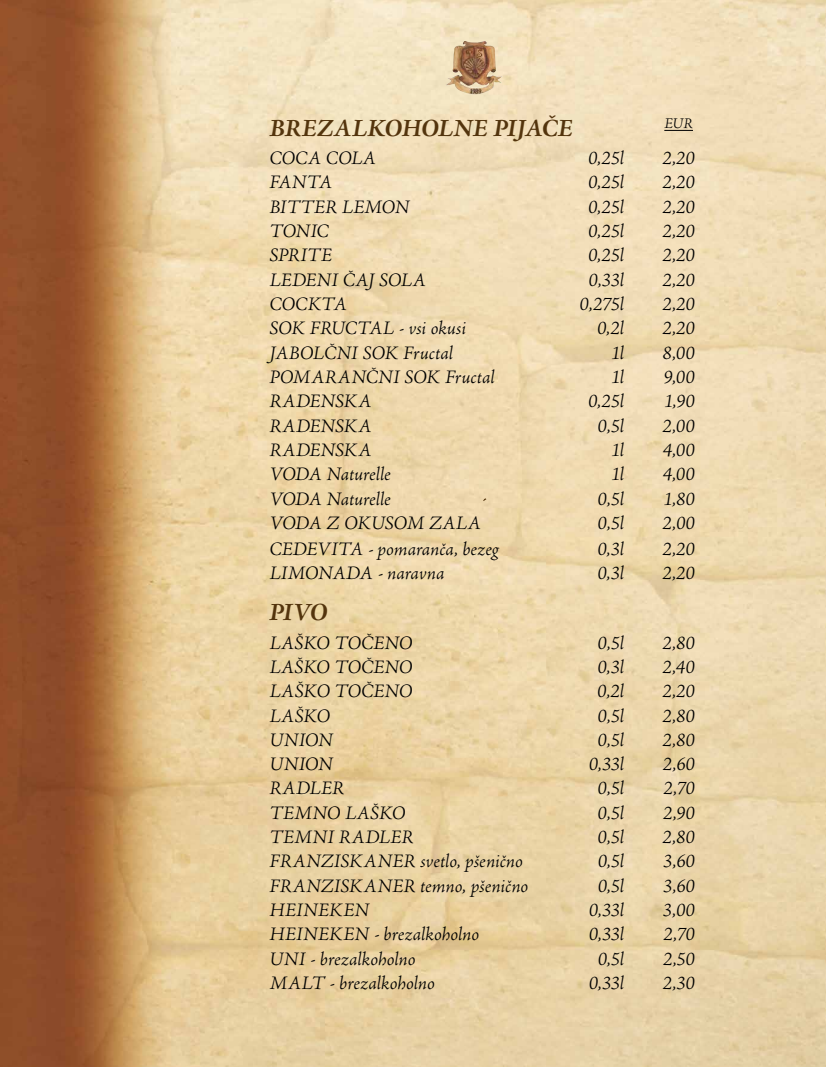
<style>
.page{position:relative;width:826px;height:1067px;background:#fff}
.page>*{position:absolute;margin:0;border:0;box-sizing:border-box;transform-origin:0 0}
.t1{font:italic 700 25px "Adobe Jenson Pro";letter-spacing:-.01em;color:#53340d}
.t2{font:italic 300 19.38px "Adobe Jenson Pro";letter-spacing:-.005em;color:#000}
.t3{font:italic 300 15px "Adobe Jenson Pro";color:#000}
</style>
<div class="page">
<img style="left:0;top:0;width:826px;height:1067px">
<img style="left:446px;top:41px;width:56px;height:53px">
<svg style="left:664px;top:130px;width:29px;height:1px"></svg>
<p class="t1" style="left:269px;top:113px;width:305px">BREZALKOHOLNE PIJAČE</p>
<p class="t3" style="left:664px;top:115px;width:30px">EUR</p>
<p class="t2" style="left:269px;top:147px;width:108px">COCA COLA</p>
<p class="t2" style="left:588px;top:147px;width:37px">0,25l</p>
<p class="t2" style="left:662px;top:147px;width:34px">2,20</p>
<p class="t2" style="left:269px;top:171px;width:65px">FANTA</p>
<p class="t2" style="left:588px;top:171px;width:37px">0,25l</p>
<p class="t2" style="left:662px;top:171px;width:34px">2,20</p>
<p class="t2" style="left:269px;top:196px;width:142px">BITTER LEMON</p>
<p class="t2" style="left:588px;top:196px;width:37px">0,25l</p>
<p class="t2" style="left:662px;top:196px;width:34px">2,20</p>
<p class="t2" style="left:269px;top:220px;width:61px">TONIC</p>
<p class="t2" style="left:588px;top:220px;width:37px">0,25l</p>
<p class="t2" style="left:662px;top:220px;width:34px">2,20</p>
<p class="t2" style="left:269px;top:244px;width:64px">SPRITE</p>
<p class="t2" style="left:588px;top:244px;width:37px">0,25l</p>
<p class="t2" style="left:662px;top:244px;width:34px">2,20</p>
<p class="t2" style="left:269px;top:269px;width:158px">LEDENI ČAJ SOLA</p>
<p class="t2" style="left:588px;top:269px;width:37px">0,33l</p>
<p class="t2" style="left:662px;top:269px;width:34px">2,20</p>
<p class="t2" style="left:269px;top:293px;width:79px">COCKTA</p>
<p class="t2" style="left:579px;top:293px;width:46px">0,275l</p>
<p class="t2" style="left:662px;top:293px;width:34px">2,20</p>
<p class="t2" style="left:269px;top:317px;width:198px">SOK FRUCTAL - vsi okusi</p>
<p class="t2" style="left:597px;top:317px;width:28px">0,2l</p>
<p class="t2" style="left:662px;top:317px;width:34px">2,20</p>
<p class="t2" style="left:269px;top:342px;width:185px">JABOLČNI SOK Fructal</p>
<p class="t2" style="left:611px;top:342px;width:14px">1l</p>
<p class="t2" style="left:662px;top:342px;width:34px">8,00</p>
<p class="t2" style="left:269px;top:366px;width:227px">POMARANČNI SOK Fructal</p>
<p class="t2" style="left:611px;top:366px;width:14px">1l</p>
<p class="t2" style="left:663px;top:366px;width:33px">9,00</p>
<p class="t2" style="left:269px;top:390px;width:104px">RADENSKA</p>
<p class="t2" style="left:588px;top:390px;width:37px">0,25l</p>
<p class="t2" style="left:664px;top:390px;width:32px">1,90</p>
<p class="t2" style="left:269px;top:414px;width:104px">RADENSKA</p>
<p class="t2" style="left:597px;top:414px;width:28px">0,5l</p>
<p class="t2" style="left:662px;top:414px;width:34px">2,00</p>
<p class="t2" style="left:269px;top:439px;width:104px">RADENSKA</p>
<p class="t2" style="left:611px;top:439px;width:14px">1l</p>
<p class="t2" style="left:663px;top:439px;width:33px">4,00</p>
<p class="t2" style="left:269px;top:463px;width:123px">VODA Naturelle</p>
<p class="t2" style="left:611px;top:463px;width:14px">1l</p>
<p class="t2" style="left:663px;top:463px;width:33px">4,00</p>
<p class="t2" style="left:269px;top:487px;width:123px">VODA Naturelle</p>
<p class="t2" style="left:597px;top:487px;width:28px">0,5l</p>
<p class="t2" style="left:663px;top:487px;width:33px">1,80</p>
<p class="t2" style="left:269px;top:512px;width:213px">VODA Z OKUSOM ZALA</p>
<p class="t2" style="left:597px;top:512px;width:28px">0,5l</p>
<p class="t2" style="left:662px;top:512px;width:34px">2,00</p>
<p class="t2" style="left:269px;top:537px;width:231px">CEDEVITA - pomaranča, bezeg</p>
<p class="t2" style="left:597px;top:537px;width:28px">0,3l</p>
<p class="t2" style="left:662px;top:537px;width:34px">2,20</p>
<p class="t2" style="left:269px;top:562px;width:176px">LIMONADA - naravna</p>
<p class="t2" style="left:597px;top:562px;width:28px">0,3l</p>
<p class="t2" style="left:662px;top:562px;width:34px">2,20</p>
<p class="t1" style="left:269px;top:598px;width:60px">PIVO</p>
<p class="t2" style="left:269px;top:631px;width:144px">LAŠKO TOČENO</p>
<p class="t2" style="left:597px;top:631px;width:28px">0,5l</p>
<p class="t2" style="left:662px;top:631px;width:34px">2,80</p>
<p class="t2" style="left:269px;top:656px;width:144px">LAŠKO TOČENO</p>
<p class="t2" style="left:597px;top:656px;width:28px">0,3l</p>
<p class="t2" style="left:662px;top:656px;width:34px">2,40</p>
<p class="t2" style="left:269px;top:680px;width:144px">LAŠKO TOČENO</p>
<p class="t2" style="left:597px;top:680px;width:28px">0,2l</p>
<p class="t2" style="left:662px;top:680px;width:34px">2,20</p>
<p class="t2" style="left:269px;top:704px;width:62px">LAŠKO</p>
<p class="t2" style="left:597px;top:704px;width:28px">0,5l</p>
<p class="t2" style="left:662px;top:704px;width:34px">2,80</p>
<p class="t2" style="left:269px;top:728px;width:65px">UNION</p>
<p class="t2" style="left:597px;top:728px;width:28px">0,5l</p>
<p class="t2" style="left:662px;top:728px;width:34px">2,80</p>
<p class="t2" style="left:269px;top:753px;width:65px">UNION</p>
<p class="t2" style="left:588px;top:753px;width:37px">0,33l</p>
<p class="t2" style="left:662px;top:753px;width:34px">2,60</p>
<p class="t2" style="left:269px;top:777px;width:76px">RADLER</p>
<p class="t2" style="left:597px;top:777px;width:28px">0,5l</p>
<p class="t2" style="left:663px;top:777px;width:33px">2,70</p>
<p class="t2" style="left:269px;top:801px;width:137px">TEMNO LAŠKO</p>
<p class="t2" style="left:597px;top:801px;width:28px">0,5l</p>
<p class="t2" style="left:663px;top:801px;width:33px">2,90</p>
<p class="t2" style="left:269px;top:826px;width:145px">TEMNI RADLER</p>
<p class="t2" style="left:597px;top:826px;width:28px">0,5l</p>
<p class="t2" style="left:662px;top:826px;width:34px">2,80</p>
<p class="t2" style="left:269px;top:850px;width:255px">FRANZISKANER svetlo, pšenično</p>
<p class="t2" style="left:597px;top:850px;width:28px">0,5l</p>
<p class="t2" style="left:663px;top:850px;width:33px">3,60</p>
<p class="t2" style="left:269px;top:874px;width:260px">FRANZISKANER temno, pšenično</p>
<p class="t2" style="left:597px;top:874px;width:28px">0,5l</p>
<p class="t2" style="left:663px;top:874px;width:33px">3,60</p>
<p class="t2" style="left:269px;top:899px;width:101px">HEINEKEN</p>
<p class="t2" style="left:588px;top:899px;width:37px">0,33l</p>
<p class="t2" style="left:663px;top:899px;width:33px">3,00</p>
<p class="t2" style="left:269px;top:923px;width:211px">HEINEKEN - brezalkoholno</p>
<p class="t2" style="left:588px;top:923px;width:37px">0,33l</p>
<p class="t2" style="left:663px;top:923px;width:33px">2,70</p>
<p class="t2" style="left:269px;top:947px;width:147px">UNI - brezalkoholno</p>
<p class="t2" style="left:597px;top:947px;width:28px">0,5l</p>
<p class="t2" style="left:663px;top:947px;width:33px">2,50</p>
<p class="t2" style="left:269px;top:972px;width:167px">MALT - brezalkoholno</p>
<p class="t2" style="left:588px;top:972px;width:37px">0,33l</p>
<p class="t2" style="left:662px;top:972px;width:34px">2,30</p>
</div>
